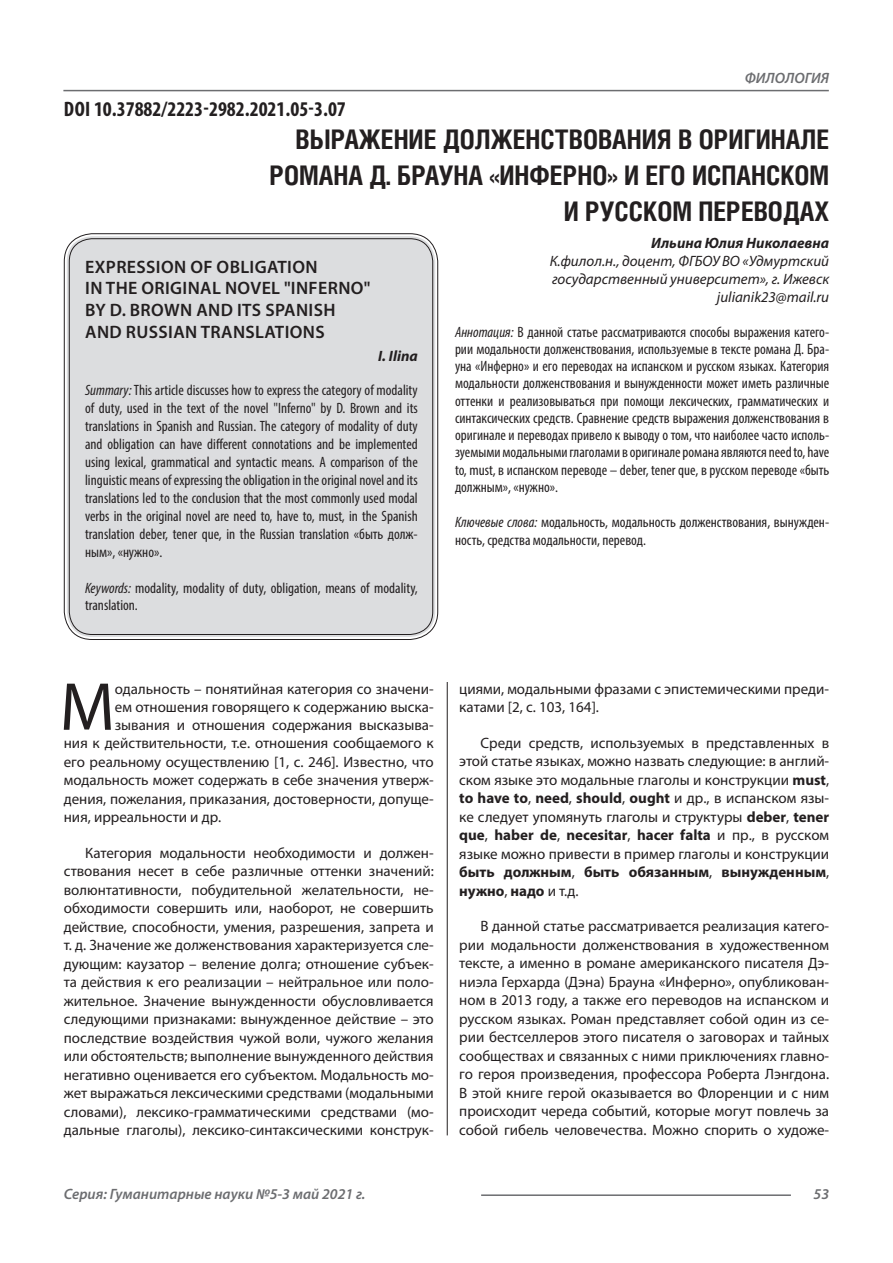
<style>
.page{position:relative;width:893px;height:1263px;background:#fff}
.page>*{position:absolute;margin:0;border:0;box-sizing:border-box;transform-origin:0 0}
.Статья_текст_первый{font:68.4px "Myriad Pro";color:#231f20}
.Статья_название{font:700 27px "Helios Cond C";color:#231f20}
.ДОИ{font:700 condensed 21px "Myriad Pro";color:#231f20}
.Статья_название_англ{font:600 18px "Myriad Pro";letter-spacing:.02em;color:#231f20}
.Статья_текст{font:15px/18.5px "Myriad Pro";color:#231f20;text-align:justify}
.Статья_аннотация_тек{font:condensed 15px/17.2px "Myriad Pro";color:#231f20;text-align:justify}
.Статья_аннотация_анг{font:condensed 15px/18px "Myriad Pro";color:#231f20;text-align:justify}
.Статья_текст_первый-2{font:15px "Myriad Pro";color:#231f20}
.Статья_автор_инфо{font:italic 15px/18px "Myriad Pro";color:#231f20}
.t1{font:italic 600 15px "Myriad Pro";color:#6c6d70}
.Статья_автор_фио_рус{font:italic 700 15px "Myriad Pro";color:#231f20}
.Статья_автор_англ{font:italic 700 15px "Myriad Pro";color:#231f20}
.s1{font-style:italic}
.s2{font-weight:700}
</style>
<div class="page">
<hr style="left:447px;top:128px;width:1px;height:1007px;background:#231f20">
<hr style="left:63px;top:90px;width:766px;height:1px;background:#6c6d70">
<hr style="left:481px;top:1194px;width:310px;height:2px;background:#6c6d70">
<div style="left:442px;top:124px;width:11px;height:557px;background:#fff"></div>
<div style="left:67px;top:236px;width:368px;height:401px;background:#dcdddf;border-radius:26px"></div>
<p class="ДОИ" style="left:64px;top:96px;width:283px">DOI 10.37882/2223-2982.2021.05-3.07</p>
<p class="t1" style="left:745px;top:69px;width:86px">ФИЛОЛОГИЯ</p>
<p class="Статья_название" style="left:296px;top:124px;width:535px">ВЫРАЖЕНИЕ ДОЛЖЕНСТВОВАНИЯ В ОРИГИНАЛЕ</p>
<p class="Статья_название" style="left:269px;top:160px;width:561px">РОМАНА Д. БРАУНА «ИНФЕРНО» И ЕГО ИСПАНСКОМ</p>
<p class="Статья_название" style="left:564px;top:196px;width:267px">И РУССКОМ ПЕРЕВОДАХ</p>
<p class="Статья_автор_фио_рус" style="left:651px;top:233px;width:179px">Ильина Юлия Николаевна</p>
<p class="Статья_автор_инфо" style="left:550px;top:252px;width:281px">К.филол.н., доцент, ФГБОУ ВО «Удмуртский государственный университет», г. Ижевск</p>
<p class="Статья_автор_инфо" style="left:717px;top:288px;width:114px">julianik23@mail.ru</p>
<p class="Статья_аннотация_тек" style="left:455px;top:323px;width:376px"><span class="s1">Аннотация:</span> В данной статье рассматриваются способы выражения катего&shy;рии модальности долженствования, используемые в тексте романа Д. Бра&shy;уна «Инферно» и его переводах на испанском и русском языках. Категория модальности долженствования и вынужденности может иметь различные оттенки и реализовываться при помощи лексических, грамматических и синтаксических средств. Сравнение средств выражения долженствования в оригинале и переводах привело к выводу о том, что наиболее часто исполь&shy;зуемыми модальными глаголами в оригинале романа являются need to, have to, must, в испанском переводе – deber, tener que, в русском переводе «быть должным», «нужно».</p>
<p class="Статья_аннотация_тек" style="left:455px;top:513px;width:376px;line-height:18px"><span class="s1">Ключевые слова:</span> модальность, модальность долженствования, вынужден&shy;ность, средства модальности, перевод.</p>
<p class="Статья_название_англ" style="left:85px;top:255px;width:234px">EXPRESSION OF OBLIGATION</p>
<p class="Статья_название_англ" style="left:85px;top:277px;width:287px">IN THE ORIGINAL NOVEL "INFERNO"</p>
<p class="Статья_название_англ" style="left:85px;top:298px;width:252px">BY D. BROWN AND ITS SPANISH</p>
<p class="Статья_название_англ" style="left:85px;top:320px;width:241px">AND RUSSIAN TRANSLATIONS</p>
<p class="Статья_автор_англ" style="left:378px;top:346px;width:41px">I. Ilina</p>
<p class="Статья_аннотация_анг" style="left:85px;top:381px;width:334px"><span class="s1">Summary:</span>This article discusses how to express the category of modality of duty, used in the text of the novel "Inferno" by D. Brown and its translations in Spanish and Russian. The category of modality of duty and obligation can have different connotations and be implemented using lexical, grammatical and syntactic means. A comparison of the linguistic means of expressing the obligation in the original novel and its translations led to the conclusion that the most commonly used modal verbs in the original novel are need to, have to, must, in the Spanish translation deber, tener que, in the Russian translation «быть долж&shy;ным», «нужно».</p>
<p class="Статья_аннотация_анг" style="left:85px;top:579px;width:334px;line-height:17.2px"><span class="s1">Keywords:</span> modality, modality of duty, obligation, means of modality, translation.</p>
<p class="Статья_текст_первый" style="left:60px;top:665px;width:57px">М</p>
<p class="Статья_текст_первый-2" style="left:115px;top:679px;width:320px">одальность – понятийная категория со значени-</p>
<p class="Статья_текст_первый-2" style="left:115px;top:697px;width:320px">ем отношения говорящего к содержанию выска-</p>
<p class="Статья_текст_первый-2" style="left:115px;top:715px;width:320px">зывания и отношения содержания высказыва-</p>
<p class="Статья_текст_первый-2" style="left:64px;top:734px;width:371px">ния к действительности, т.е. отношения сообщаемого к</p>
<p class="Статья_текст_первый-2" style="left:64px;top:752px;width:371px">его реальному осуществлению [1, с. 246]. Известно, что</p>
<p class="Статья_текст_первый-2" style="left:64px;top:771px;width:371px">модальность может содержать в себе значения утверж-</p>
<p class="Статья_текст_первый-2" style="left:64px;top:789px;width:371px">дения, пожелания, приказания, достоверности, допуще-</p>
<p class="Статья_текст_первый-2" style="left:64px;top:808px;width:159px">ния, ирреальности и др.</p>
<p class="Статья_текст" style="left:64px;top:843px;width:371px;text-indent:21px">Категория модальности необходимости и должен&shy;ствования несет в себе различные оттенки значений: волюнтативности, побудительной желательности, не&shy;обходимости совершить или, наоборот, не совершить действие, способности, умения, разрешения, запрета и т. д. Значение же долженствования характеризуется сле&shy;дующим: каузатор – веление долга; отношение субъек&shy;та действия к его реализации – нейтральное или поло&shy;жительное. Значение вынужденности обусловливается следующими признаками: вынужденное действие – это последствие воздействия чужой воли, чужого желания или обстоятельств; выполнение вынужденного действия негативно оценивается его субъектом. Модальность мо&shy;жет выражаться лексическими средствами (модальными словами), лексико-грамматическими средствами (мо&shy;дальные глаголы), лексико-синтаксическими конструк-</p>
<p class="Статья_текст" style="left:459px;top:679px;width:371px">циями, модальными фразами c эпистемическими преди&shy;катами [2, с. 103, 164].</p>
<p class="Статья_текст" style="left:459px;top:733px;width:371px;text-indent:21px">Среди средств, используемых в представленных в этой статье языках, можно назвать следующие: в англий&shy;ском языке это модальные глаголы и конструкции <span class="s2">must</span>, <span class="s2">to have to</span>, <span class="s2">need</span>, <span class="s2">should</span>, <span class="s2">ought</span> и др., в испанском язы&shy;ке следует упомянуть глаголы и структуры <span class="s2">deber</span>, <span class="s2">tener que</span>, <span class="s2">haber de</span>, <span class="s2">necesitar</span>, <span class="s2">hacer falta</span> и пр., в русском языке можно привести в пример глаголы и конструкции <span class="s2">быть должным</span>, <span class="s2">быть обязанным</span>, <span class="s2">вынужденным</span>, <span class="s2">нужно</span>, <span class="s2">надо</span> и т.д.</p>
<p class="Статья_текст" style="left:459px;top:917px;width:371px;text-indent:21px">В данной статье рассматривается реализация катего&shy;рии модальности долженствования в художественном тексте, а именно в романе американского писателя Дэ&shy;ниэла Герхарда (Дэна) Брауна «Инферно», опубликован&shy;ном в 2013 году, а также его переводов на испанском и русском языках. Роман представляет собой один из се&shy;рии бестселлеров этого писателя о заговорах и тайных сообществах и связанных с ними приключениях главно&shy;го героя произведения, профессора Роберта Лэнгдона.<br>В этой книге герой оказывается во Флоренции и с ним происходит череда событий, которые могут повлечь за собой гибель человечества. Можно спорить о художе-</p>
<p class="t1" style="left:64px;top:1184px;width:303px">Серия: Гуманитарные науки №5-3 май 2021 г.</p>
<p class="t1" style="left:814px;top:1184px;width:17px">53</p>
</div>
